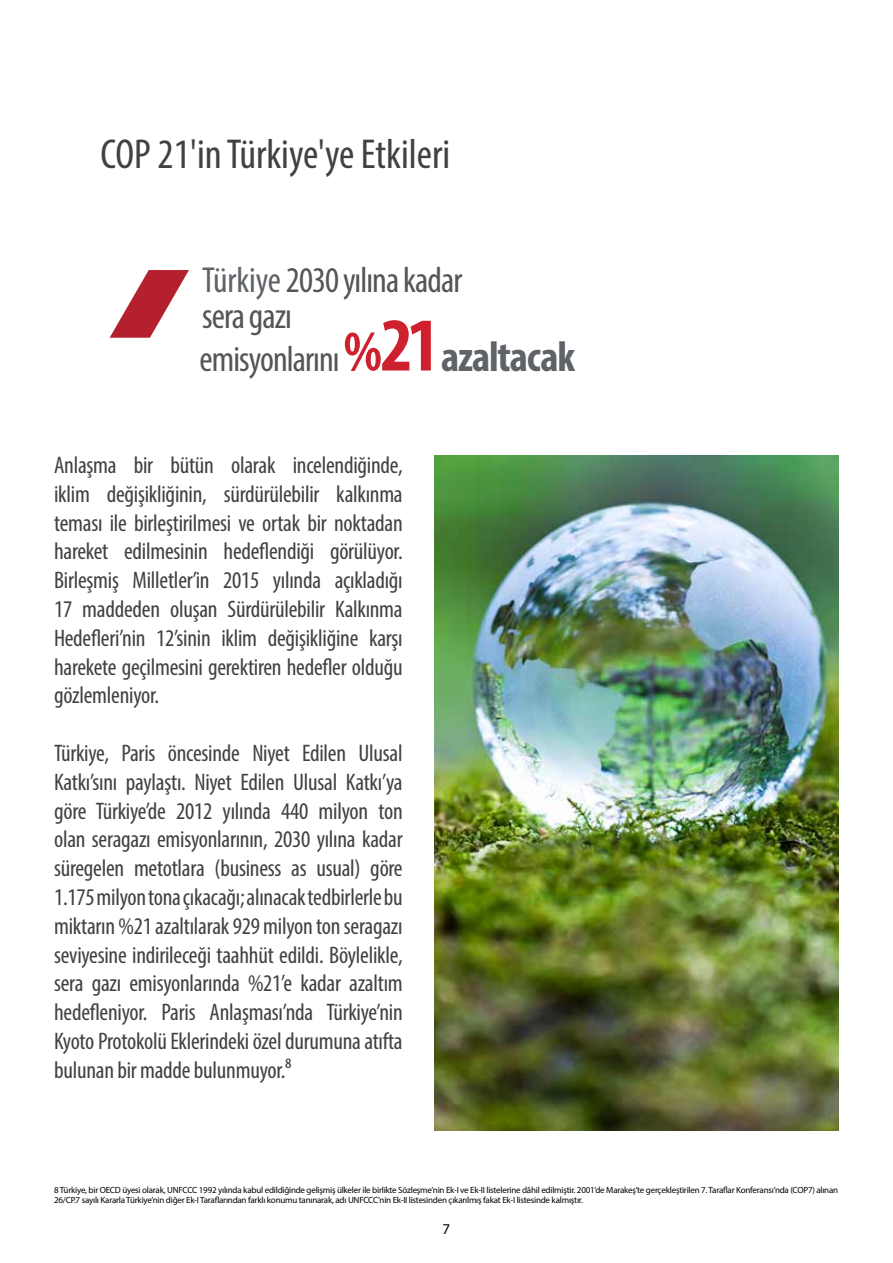
<style>
.page{position:relative;width:893px;height:1263px;background:#fff}
.page>*{position:absolute;margin:0;border:0;box-sizing:border-box;transform-origin:0 0}
.t1{font:condensed 42px "Myriad Pro";color:#414042}
.t2{font:condensed 36.3px/36px "Myriad Pro";letter-spacing:-.025em;color:#565554}
.t3{font:condensed 24px/28.8px "Myriad Pro";letter-spacing:-.01em;color:#414042;text-align:justify}
.t4{font:15px "Myriad Pro";color:#000}
.t5{font:9px/10.8px "Myriad Pro";letter-spacing:-.025em;color:#000}
.s1{color:#5f6368}
.s2{font-weight:700;font-size:57.75px;color:#cf202e}
.s3{font-weight:700;font-size:76.5px;color:#cf202e}
.s4{font-weight:700;font-size:42.9px;color:#5f6368}
</style>
<div class="page">
<img style="left:434px;top:455px;width:405px;height:676px">
<svg style="left:110px;top:270px;width:79px;height:68px"></svg>
<h1 class="t1" style="left:100px;top:129px;width:351px">COP 21'in Türkiye'ye Etkileri</h1>
<h2 class="t2" style="left:202px;top:261px;width:262px"><span class="s1">Türkiye</span> 2030 yılına kadar sera gazı</h2>
<h2 class="t2" style="left:200px;top:340px;width:377px">emisyonlarını<span class="s2">%</span><span class="s3">21</span><span class="s4">azaltacak</span></h2>
<p class="t3" style="left:54px;top:450px;width:350px">Anlaşma bir bütün olarak incelendiğinde, iklim değişikliğinin, sürdürülebilir kalkınma teması ile birleştirilmesi ve ortak bir noktadan hareket edilmesinin hedeflendiği görülüyor.<br>Birleşmiş Milletler’in 2015 yılında açıkladığı 17 maddeden oluşan Sürdürülebilir Kalkınma Hedefleri’nin 12’sinin iklim değişikliğine karşı harekete geçilmesini gerektiren hedefler olduğu gözlemleniyor.</p>
<p class="t3" style="left:54px;top:738px;width:350px">Türkiye, Paris öncesinde Niyet Edilen Ulusal Katkı’sını paylaştı. Niyet Edilen Ulusal Katkı’ya göre Türkiye’de 2012 yılında 440 milyon ton olan seragazı emisyonlarının, 2030 yılına kadar süregelen metotlara (business as usual) göre 1.175 milyon tona çıkacağı; alınacak tedbirlerle bu miktarın %21 azaltılarak 929 milyon ton seragazı seviyesine indirileceği taahhüt edildi. Böylelikle, sera gazı emisyonlarında %21’e kadar azaltım hedefleniyor. Paris Anlaşması’nda Türkiye’nin Kyoto Protokolü Eklerindeki özel durumuna atıfta bulunan bir madde bulunmuyor.⁸</p>
<p class="t5" style="left:54px;top:1184px;width:786px">8 Türkiye, bir OECD üyesi olarak, UNFCCC 1992 yılında kabul edildiğinde gelişmiş ülkeler ile birlikte Sözleşme’nin Ek-I ve Ek-II listelerine dâhil edilmiştir. 2001’de Marakeş’te gerçekleştirilen 7. Taraflar Konferansı’nda (COP7) alınan<br>26/CP.7 sayılı Kararla Türkiye’nin diğer Ek-I Taraflarından farklı konumu tanınarak, adı UNFCCC’nin Ek-II listesinden çıkarılmış fakat Ek-I listesinde kalmıştır.</p>
<p class="t4" style="left:443px;top:1219px;width:9px">7</p>
</div>
